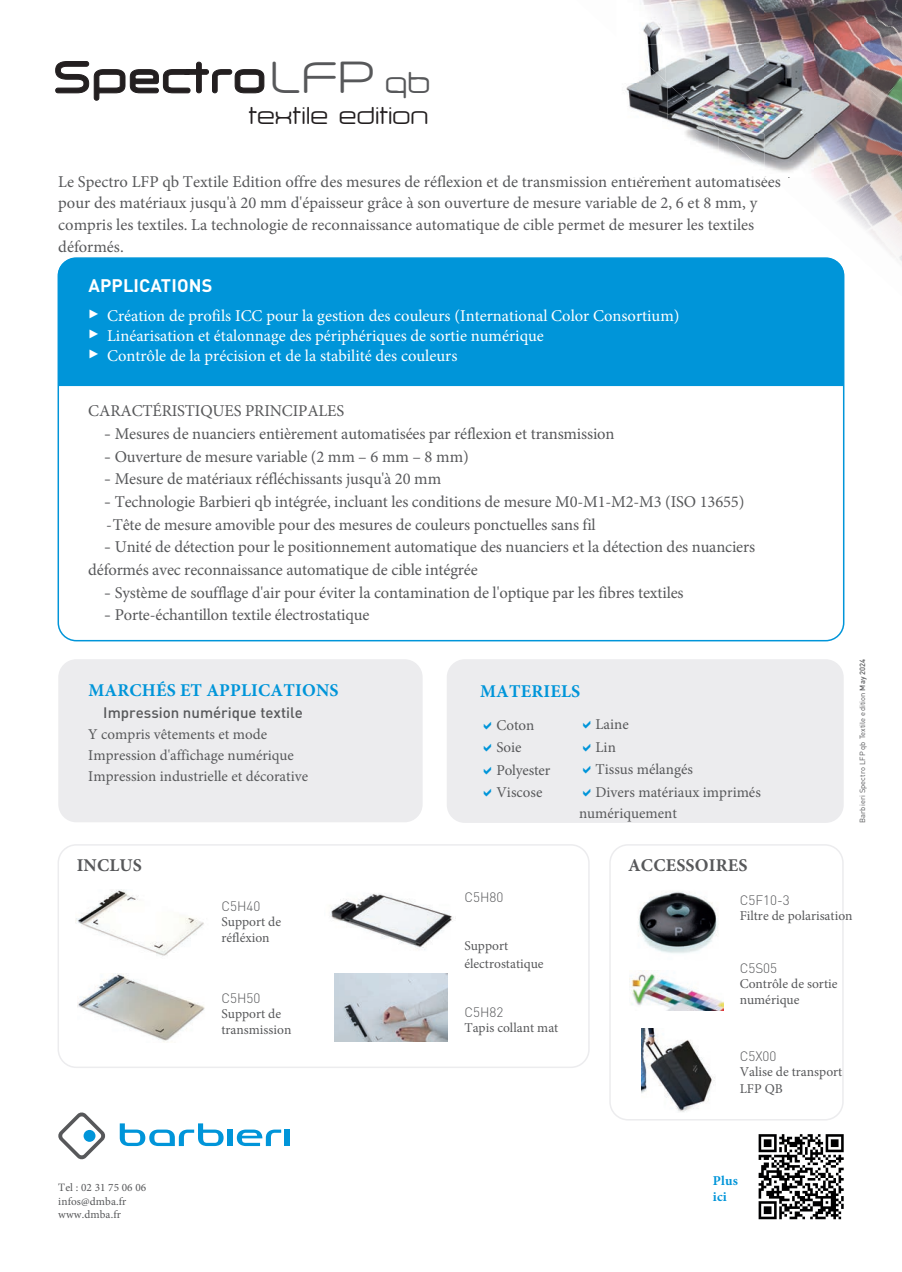
<style>
.page{position:relative;width:902px;height:1272px;background:#fff}
.page>*{position:absolute;margin:0;border:0;box-sizing:border-box;transform-origin:0 0}
.t1{font:45.75px "Orenburg";color:#57585a}
.t2{font:24.9px "Orenburg";color:#231f20}
.t3{font:700 18px "Minion Pro";letter-spacing:.01em;color:#0095d9}
.t4{font:700 18px "Minion Pro";letter-spacing:.01em;color:#57585a}
.t5{font:700 18px "DINOT";letter-spacing:.01em;color:#fff}
.t6{font:16.5px/21.8px "Minion Pro";letter-spacing:-.01em;color:#57585a}
.t7{font:16.5px/19.8px "Minion Pro";color:#fff}
.t8{font:15px/22.5px "Minion Pro";color:#57585a}
.t9{font:500 15px "DINOT";color:#57585a}
.t10{font:13.5px/15.9px "Minion Pro";color:#57585a}
.t11{font:300 13.5px "DINOT";color:#57585a}
.t12{font:700 13.5px/16.5px "Minion Pro";letter-spacing:.01em;color:#0095d9}
.t13{font:11.25px/13.5px "Minion Pro";letter-spacing:.01em;color:#57585a}
.t14{font:7.5px "DINOT";letter-spacing:.01em;color:#57585a}
.s1{font-size:30.75px}
.s2{font-family:"Jugendstil";font-size:21px}
.s3{font-family:"Adobe Ming Std";font-weight:300}
.s4{font-weight:500}
</style>
<div class="page">
<div style="left:609px;top:844px;width:234px;height:276px;border:2px solid #ececee;border-radius:18px"></div>
<div style="left:58px;top:844px;width:531px;height:224px;border:2px solid #ececee;border-radius:18px"></div>
<img style="left:863px;top:0;width:38px;height:78px">
<img style="left:816px;top:78px;width:85px;height:112px">
<img style="left:863px;top:83px;width:18px;height:37px">
<img style="left:829px;top:150px;width:72px;height:79px">
<img style="left:865px;top:223px;width:36px;height:38px">
<div style="left:58px;top:260px;width:785px;height:126px;background:#0095d9"></div>
<div style="left:58px;top:257px;width:786px;height:384px;border:2px solid #0095d9;border-radius:18px"></div>
<svg style="left:58px;top:1112px;width:48px;height:47px"></svg>
<svg style="left:120px;top:1123px;width:103px;height:22px"></svg>
<div style="left:228px;top:1129px;width:5px;height:16px;background:#0095d9"></div>
<div style="left:285px;top:1129px;width:5px;height:16px;background:#0095d9"></div>
<svg style="left:237px;top:1129px;width:44px;height:16px"></svg>
<div style="left:84px;top:1129px;width:11px;height:12px;background:#0095d9;border-radius:50%"></div>
<img style="left:626px;top:81px;width:41px;height:39px">
<img style="left:667px;top:89px;width:51px;height:61px">
<img style="left:718px;top:133px;width:4px;height:19px">
<img style="left:640px;top:0;width:223px;height:44px">
<img style="left:639px;top:44px;width:26px;height:37px">
<img style="left:665px;top:44px;width:198px;height:45px">
<img style="left:673px;top:89px;width:42px;height:37px">
<img style="left:715px;top:89px;width:148px;height:44px">
<img style="left:722px;top:133px;width:42px;height:33px">
<img style="left:764px;top:133px;width:99px;height:45px">
<img style="left:642px;top:176px;width:157px;height:2px">
<div style="left:446px;top:659px;width:397px;height:163px;background:#ececee;border-radius:18px"></div>
<div style="left:58px;top:659px;width:364px;height:163px;background:#ececee;border-radius:18px"></div>
<svg style="left:55px;top:61px;width:210px;height:40px"></svg>
<img style="left:76px;top:889px;width:128px;height:67px">
<img style="left:330px;top:893px;width:126px;height:57px">
<img style="left:77px;top:973px;width:128px;height:69px">
<img style="left:335px;top:973px;width:112px;height:68px">
<img style="left:638px;top:891px;width:80px;height:63px">
<img style="left:629px;top:970px;width:94px;height:40px">
<img style="left:641px;top:1028px;width:74px;height:84px">
<svg style="left:758px;top:1134px;width:85px;height:85px"></svg>
<h1 class="t1" style="left:271px;top:61px;width:161px">LFP <span class="s1">qb</span></h1>
<h2 class="t2" style="left:248px;top:106px;width:181px">textile edition</h2>
<p class="t6" style="left:58px;top:170px;width:724px">Le Spectro LFP qb Textile Edition offre des mesures de réflexion et de transmission entièrement automatisées pour des matériaux jusqu'à 20 mm d'épaisseur grâce à son ouverture de mesure variable de 2, 6 et 8 mm, y compris les textiles. La technologie de reconnaissance automatique de cible permet de mesurer les textiles déformés.</p>
<p class="t5" style="left:88px;top:273px;width:126px">APPLICATIONS</p>
<p class="t7" style="left:88px;top:306px;width:592px"><span class="s2">▶</span> Création de profils ICC pour la gestion des couleurs (International Color Consortium) <span class="s2">▶</span> Linéarisation et étalonnage des périphériques de sortie numérique<br><span class="s2">▶</span> Contrôle de la précision et de la stabilité des couleurs</p>
<p class="t6" style="left:88px;top:400px;width:257px">CARACTÉRISTIQUES PRINCIPALES</p>
<p class="t6" style="left:105px;top:423px;width:511px"><span class="s3">-</span> Mesures de nuanciers entièrement automatisées par réflexion et transmission</p>
<p class="t6" style="left:105px;top:445px;width:365px"><span class="s3">-</span> Ouverture de mesure variable (2 mm – 6 mm – 8 mm)</p>
<p class="t6" style="left:105px;top:468px;width:338px"><span class="s3">-</span> Mesure de matériaux réfléchissants jusqu'à 20 mm</p>
<p class="t6" style="left:105px;top:490px;width:641px;line-height:22.6px"><span class="s3">-</span> Technologie Barbieri qb intégrée, incluant les conditions de mesure M0-M1-M2-M3 (ISO 13655) -Tête de mesure amovible pour des mesures de couleurs ponctuelles sans fil</p>
<p class="t6" style="left:88px;top:536px;width:668px;line-height:22.6px;text-indent:16px"><span class="s3">-</span> Unité de détection pour le positionnement automatique des nuanciers et la détection des nuanciers déformés avec reconnaissance automatique de cible intégrée</p>
<p class="t6" style="left:105px;top:581px;width:580px"><span class="s3">-</span> Système de soufflage d'air pour éviter la contamination de l'optique par les fibres textiles</p>
<p class="t6" style="left:105px;top:604px;width:266px"><span class="s3">-</span> Porte-échantillon textile électrostatique</p>
<p class="t3" style="left:88px;top:677px;width:252px">MARCHÉS ET APPLICATIONS</p>
<p class="t9" style="left:103px;top:702px;width:201px">Impression numérique textile</p>
<p class="t8" style="left:88px;top:723px;width:221px;line-height:20.9px">Y compris vêtements et mode<br>Impression d'affichage numérique<br>Impression industrielle et décorative</p>
<p class="t4" style="left:77px;top:852px;width:67px">INCLUS</p>
<p class="t3" style="left:480px;top:678px;width:102px">MATERIELS</p>
<p class="t8" style="left:496px;top:713px;width:55px">Coton<br>Soie<br>Polyester<br>Viscose</p>
<p class="t8" style="left:595px;top:713px;width:167px">Laine<br>Lin<br>Tissus mélangés<br>Divers matériaux imprimés</p>
<p class="t8" style="left:579px;top:801px;width:99px">numériquement</p>
<p class="t4" style="left:628px;top:852px;width:121px">ACCESSOIRES</p>
<p class="t14" style="left:857px;top:822px;width:166px;rotate:-90deg">Barbieri Spectro LFP qb Textile edition <span class="s4">May 2024</span></p>
<p class="t13" style="left:58px;top:1180px;width:89px">Tel : 02 31 75 06 06 infos@dmba.fr www.dmba.fr</p>
<p class="t11" style="left:221px;top:897px;width:40px">C5H40</p>
<p class="t10" style="left:221px;top:913px;width:61px">Support de réfléxion</p>
<p class="t11" style="left:221px;top:989px;width:40px">C5H50</p>
<p class="t10" style="left:221px;top:1005px;width:71px">Support de transmission</p>
<p class="t11" style="left:464px;top:888px;width:40px">C5H80</p>
<p class="t10" style="left:464px;top:937px;width:81px;line-height:17.4px">Support électrostatique</p>
<p class="t11" style="left:464px;top:1002px;width:40px">C5H82</p>
<p class="t10" style="left:464px;top:1019px;width:95px">Tapis collant mat</p>
<p class="t11" style="left:739px;top:890px;width:51px">C5F10-3</p>
<p class="t10" style="left:739px;top:907px;width:114px">Filtre de polarisation</p>
<p class="t11" style="left:739px;top:958px;width:39px">C5S05</p>
<p class="t10" style="left:739px;top:975px;width:99px">Contrôle de sortie numérique</p>
<p class="t11" style="left:739px;top:1046px;width:38px">C5X00</p>
<p class="t10" style="left:739px;top:1063px;width:104px;line-height:16.5px">Valise de transport<br>LFP QB</p>
<p class="t12" style="left:712px;top:1172px;width:26px">Plus ici</p>
</div>
